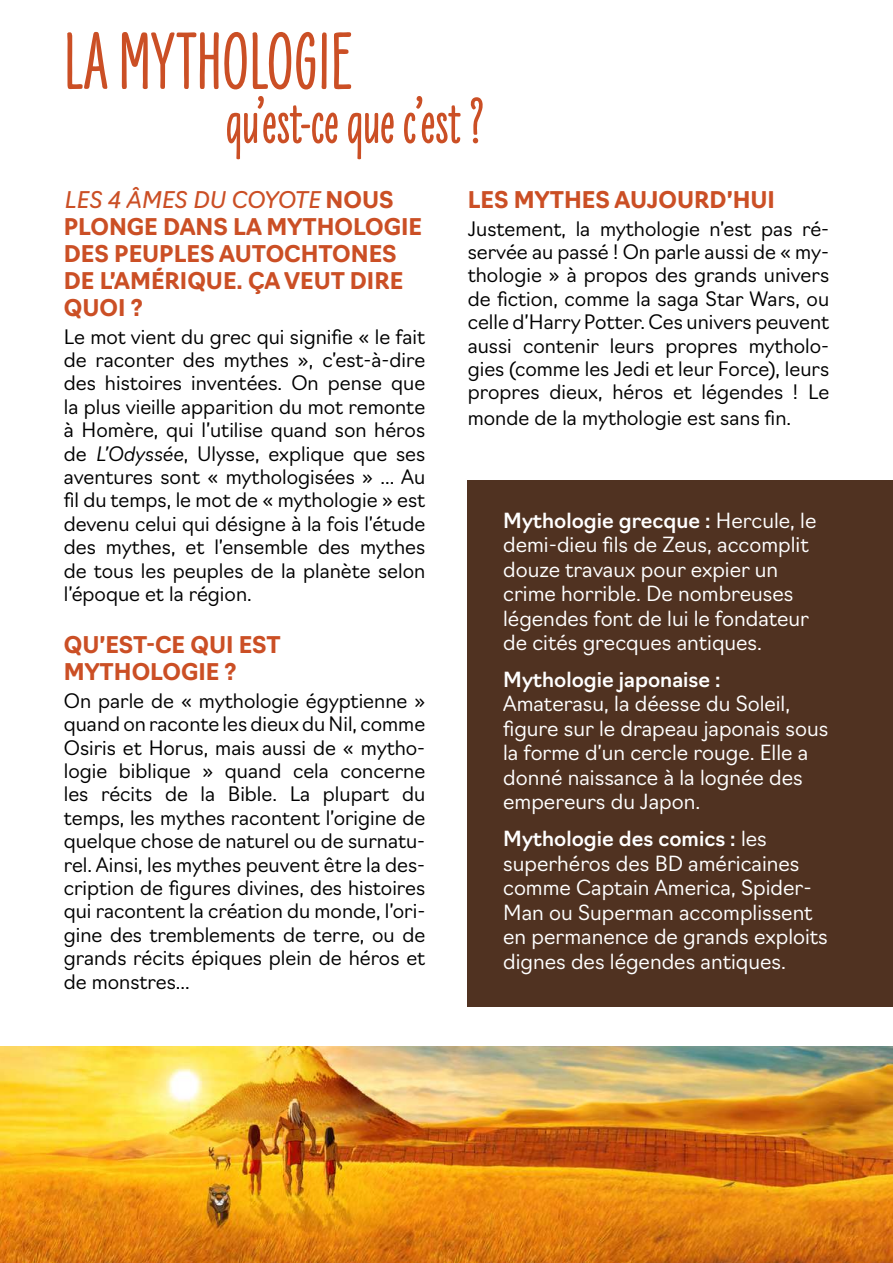
<style>
.page{position:relative;width:893px;height:1263px;background:#fff}
.page>*{position:absolute;margin:0;border:0;box-sizing:border-box;transform-origin:0 0}
.t1{font:900 82.8px "Liebe Erika";color:#cb4f25}
.t2{font:900 63px "Liebe Erika";color:#cb4f25}
.t3{font:700 22.5px/27px "Navigo";color:#cb4f25}
.t4{font:300 20.4px/24.5px "Navigo";color:#fff}
.t5{font:500 20.4px "Navigo";color:#fff}
.t6{font:300 19.5px/23.4px "Navigo";color:#000;text-align:justify}
.s1{font-weight:400;font-style:italic}
.s2{font-style:italic}
.s3{font-weight:500}
</style>
<div class="page">
<img style="left:0;top:1047px;width:893px;height:216px">
<div style="left:468px;top:481px;width:425px;height:526px;background:#503221"></div>
<h1 class="t1" style="left:64px;top:16px;width:289px">LA MYTHOLOGIE</h1>
<h2 class="t2" style="left:226px;top:88px;width:260px">qu’est-ce que c’est ?</h2>
<p class="t3" style="left:64px;top:184px;width:360px"><span class="s1">LES 4 ÂMES DU COYOTE</span> NOUS<br>PLONGE DANS LA MYTHOLOGIE<br>DES PEUPLES AUTOCHTONES<br>DE L’AMÉRIQUE. ÇA VEUT DIRE<br>QUOI ?</p>
<p class="t6" style="left:64px;top:323px;width:363px">Le mot vient du grec qui signifie « le fait de raconter des mythes », c’est-à-dire des histoires inventées. On pense que la plus vieille apparition du mot remonte à Homère, qui l’utilise quand son héros de <span class="s2">L’Odyssée</span>, Ulysse, explique que ses aventures sont « mythologisées » ... Au fil du temps, le mot de « mythologie » est devenu celui qui désigne à la fois l’étude des mythes, et l’ensemble des mythes de tous les peuples de la planète selon l’époque et la région.</p>
<p class="t3" style="left:64px;top:630px;width:218px">QU’EST-CE QUI EST<br>MYTHOLOGIE ?</p>
<p class="t6" style="left:64px;top:687px;width:363px">On parle de « mythologie égyptienne » quand on raconte les dieux du Nil, comme Osiris et Horus, mais aussi de « mytho&shy;logie biblique » quand cela concerne les récits de la Bible. La plupart du temps, les mythes racontent l’origine de quelque chose de naturel ou de surnatu&shy;rel. Ainsi, les mythes peuvent être la des&shy;cription de figures divines, des histoires qui racontent la création du monde, l’ori&shy;gine des tremblements de terre, ou de grands récits épiques plein de héros et de monstres...</p>
<p class="t3" style="left:468px;top:184px;width:309px">LES MYTHES AUJOURD’HUI</p>
<p class="t6" style="left:468px;top:215px;width:363px">Justement, la mythologie n’est pas ré&shy;servée au passé ! On parle aussi de « my&shy;thologie » à propos des grands univers de fiction, comme la saga Star Wars, ou celle d’Harry Potter. Ces univers peuvent aussi contenir leurs propres mytholo&shy;gies (comme les Jedi et leur Force), leurs propres dieux, héros et légendes ! Le</p>
<p class="t6" style="left:468px;top:404px;width:325px">monde de la mythologie est sans fin.</p>
<p class="t4" style="left:503px;top:506px;width:315px"><span class="s3">Mythologie grecque :</span> Hercule, le demi-dieu fils de Zeus, accomplit douze travaux pour expier un crime horrible. De nombreuses légendes font de lui le fondateur de cités grecques antiques.</p>
<p class="t5" style="left:503px;top:663px;width:219px">Mythologie japonaise :</p>
<p class="t4" style="left:503px;top:690px;width:327px">Amaterasu, la déesse du Soleil, figure sur le drapeau japonais sous la forme d’un cercle rouge. Elle a donné naissance à la lognée des empereurs du Japon.</p>
<p class="t4" style="left:503px;top:825px;width:326px"><span class="s3">Mythologie des comics :</span> les superhéros des BD américaines comme Captain America, Spider-<br>Man ou Superman accomplissent en permanence de grands exploits dignes des légendes antiques.</p>
</div>
